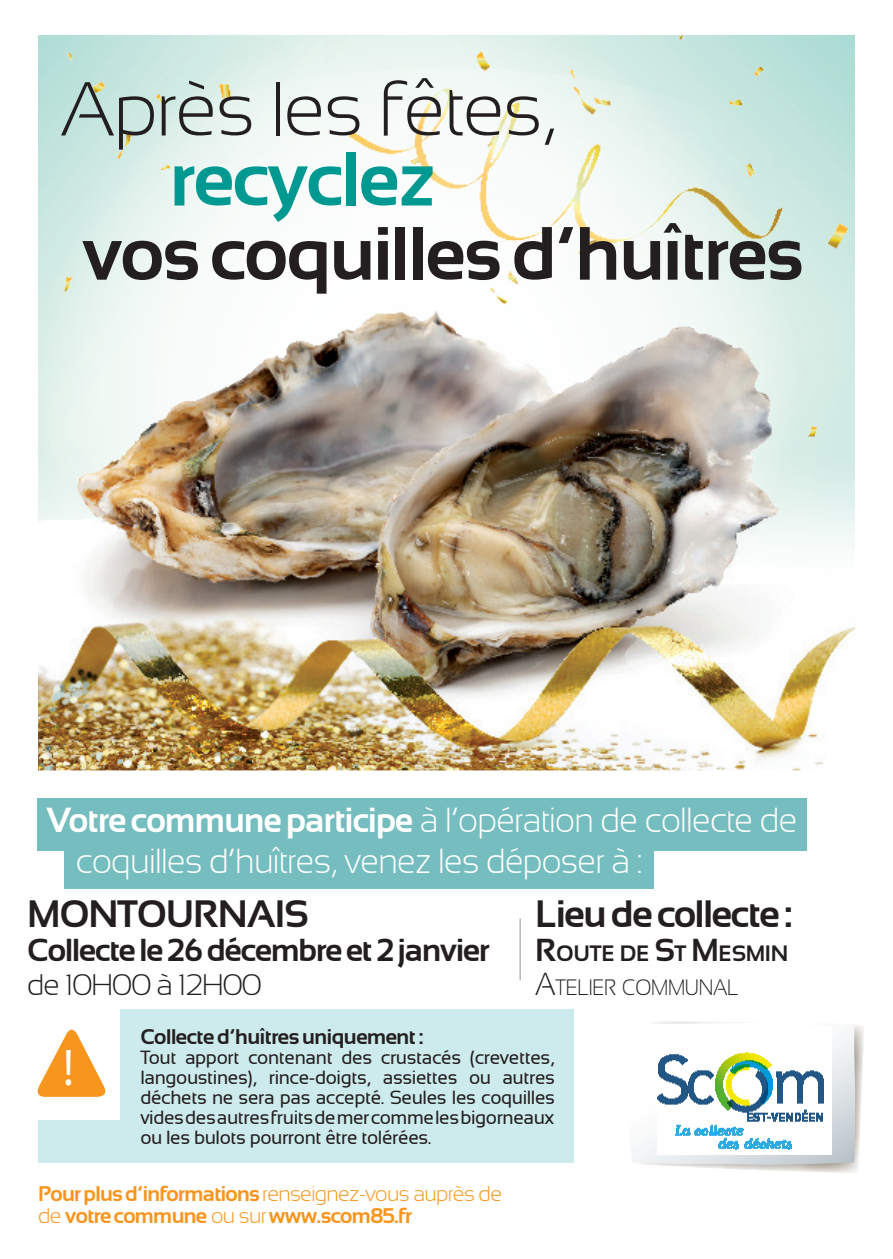
<style>
.page{position:relative;width:893px;height:1259px;background:#fff}
.page>*{position:absolute;margin:0;border:0;box-sizing:border-box;transform-origin:0 0}
.t1{font:300 76.2px "Sansation";letter-spacing:-.02em;color:#231f20}
.t2{font:700 76.2px "Sansation";letter-spacing:-.02em;color:#009992}
.t3{font:700 75.3px "Sansation";letter-spacing:-.02em;color:#231f20}
.t4{font:51.9px "Myriad Pro";color:#fff;scale:.9 1}
.t5{font:700 38.1px "Sansation";letter-spacing:-.03em;color:#231f20}
.t6{font:300 34.8px "Sansation";letter-spacing:-.02em;color:#fff}
.t7{font:700 31.8px "Sansation";letter-spacing:-.03em;color:#231f20}
.t8{font:300 29.7px "Sansation";letter-spacing:-.03em;color:#231f20}
.t9{font:700 22.2px "Sansation";letter-spacing:-.015em;color:#231f20}
.t10{font:300 22.2px "Sansation";letter-spacing:-.015em;color:#231f20;scale:.9 1}
.t11{font:700 21.3px/22.2px "Sansation";letter-spacing:-.03em;color:#f7951d}
.t12{font:700 21.3px "Sansation";letter-spacing:-.02em;color:#231f20}
.t13{font:19.2px/20.1px "Sansation";letter-spacing:-.02em;color:#231f20;text-align:justify}
.s1{font-weight:700}
.s2{font-size:31.8px}
.s3{font-weight:300}
</style>
<div class="page">
<div style="left:38px;top:1009px;width:536px;height:153px;background:#cdeaec"></div>
<svg style="left:632px;top:1021px;width:232px;height:152px"></svg>
<img style="left:657px;top:1027px;width:175px;height:127px">
<img style="left:38px;top:36px;width:817px;height:734px">
<img style="left:38px;top:36px;width:762px;height:713px">
<hr style="left:520px;top:918px;width:1px;height:62px;background:#939598">
<div style="left:38px;top:798px;width:769px;height:52px;background:#75bdbe"></div>
<div style="left:65px;top:833px;width:589px;height:56px;background:#75bdbe"></div>
<div style="left:0;top:1009px;width:120px;height:110px;background:#fff"></div>
<svg style="left:37px;top:1029px;width:69px;height:67px"></svg>
<svg style="left:106px;top:68px;width:681px;height:231px;fill:#f5f9f7"></svg>
<p class="t1" style="left:60px;top:67px;width:499px">Après les fêtes,</p>
<p class="t2" style="left:170px;top:137px;width:266px">recyclez</p>
<p class="t3" style="left:82px;top:212px;width:723px">vos coquilles d’huîtres</p>
<p class="t6" style="left:47px;top:801px;width:752px"><span class="s1">Votre commune participe</span> à l’opération de collecte de</p>
<p class="t6" style="left:76px;top:841px;width:569px">coquilles d’huîtres, venez les déposer à :</p>
<p class="t5" style="left:27px;top:893px;width:283px">MONTOURNAIS</p>
<p class="t7" style="left:27px;top:932px;width:464px">Collecte le 26 décembre et 2 janvier</p>
<p class="t8" style="left:27px;top:968px;width:236px">de 10H00 à 12H00</p>
<p class="t5" style="left:535px;top:893px;width:259px">Lieu de collecte :</p>
<p class="t9" style="left:535px;top:941px;width:255px"><span class="s2">R</span>OUTE DE <span class="s2">S</span>T <span class="s2">M</span>ESMIN</p>
<p class="t10" style="left:535px;top:975px;width:228px"><span class="s2">A</span>TELIER COMMUNAL</p>
<p class="t4" style="left:63px;top:1035px;width:13px">!</p>
<p class="t12" style="left:140px;top:1024px;width:285px">Collecte d’huîtres uniquement:</p>
<p class="t13" style="left:140px;top:1047px;width:416px">Tout apport contenant des crustacés (crevettes, langoustines), rince-doigts, assiettes ou autres déchets ne sera pas accepté. Seules les coquilles vides des autres fruits de mer comme les bigorneaux ou les bulots pourront être tolérées.</p>
<p class="t11" style="left:38px;top:1182px;width:465px">Pour plus d’informations <span class="s3">renseignez-vous auprès de de</span> votre commune <span class="s3">ou sur</span> www.scom85.fr</p>
</div>
